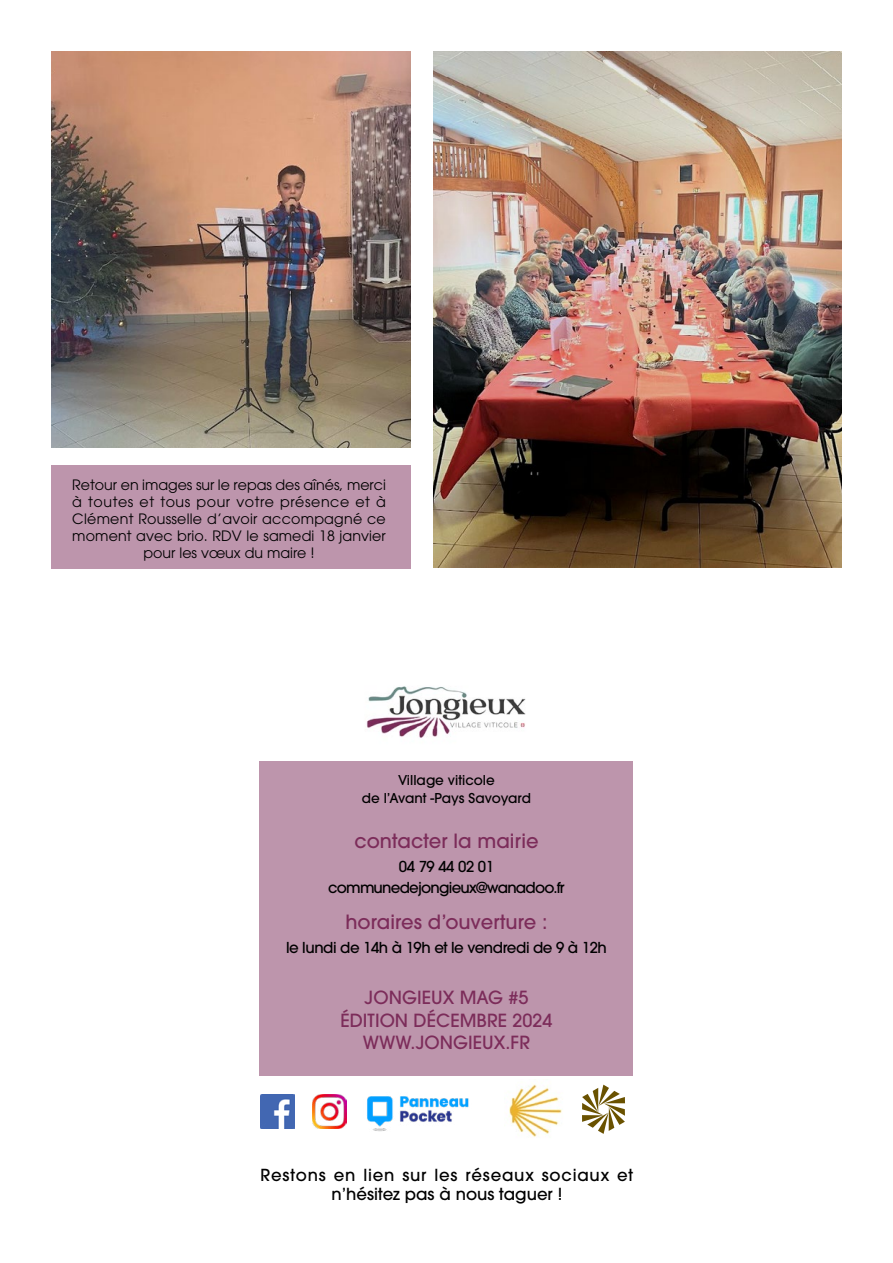
<style>
.page{position:relative;width:893px;height:1263px;background:#fff}
.page>*{position:absolute;margin:0;border:0;box-sizing:border-box;transform-origin:0 0}
.Titre{font:500 19.5px "ITC Avant Garde Pro";color:#7c2c5a}
.Titre-2{font:500 18px "ITC Avant Garde Pro";color:#7c2c5a}
.Paragraphe{font:500 16.5px/19.8px "ITC Avant Garde Pro";letter-spacing:.045em;color:#000;text-align:center}
.Titre-3{font:500 15px "ITC Avant Garde Pro";letter-spacing:-.035em;color:#000}
.Paragraphe-2{font:14.25px/17.1px "ITC Avant Garde Pro";letter-spacing:.01em;color:#000;text-align:center}
.Titre-4{font:500 13.5px "ITC Avant Garde Pro";color:#000}
</style>
<div class="page">
<div style="left:260px;top:761px;width:373px;height:314px;background:#bd95ac"></div>
<img style="left:339px;top:1075px;width:158px;height:57px">
<img style="left:260px;top:1094px;width:35px;height:35px">
<img style="left:312px;top:1094px;width:35px;height:35px">
<img style="left:366px;top:686px;width:160px;height:52px">
<img style="left:509px;top:1084px;width:53px;height:53px">
<svg style="left:582px;top:1085px;width:43px;height:49px"></svg>
<div style="left:51px;top:466px;width:360px;height:103px;background:#bd95ac"></div>
<img style="left:433px;top:52px;width:409px;height:515px">
<img style="left:51px;top:51px;width:360px;height:396px">
<p class="Paragraphe-2" style="left:72px;top:476px;width:315px">Retour en images sur le repas des aînés, merci à toutes et tous pour votre présence et à Clément Rousselle d’avoir accompagné ce moment avec brio. RDV le samedi 18 janvier pour les vœux du maire !</p>
<p class="Titre-4" style="left:398px;top:771px;width:98px">Village viticole</p>
<p class="Titre-4" style="left:362px;top:789px;width:171px">de l’Avant -Pays Savoyard</p>
<p class="Titre" style="left:354px;top:828px;width:186px">contacter la mairie</p>
<p class="Titre-3" style="left:399px;top:856px;width:97px">04 79 44 02 01</p>
<p class="Titre-3" style="left:328px;top:877px;width:238px">communedejongieux@wanadoo.fr</p>
<p class="Titre" style="left:345px;top:909px;width:204px">horaires d’ouverture :</p>
<p class="Titre-3" style="left:286px;top:937px;width:322px">le lundi de 14h à 19h et le vendredi de 9 à 12h</p>
<p class="Titre-2" style="left:365px;top:986px;width:165px">JONGIEUX MAG #5</p>
<p class="Titre-2" style="left:340px;top:1008px;width:214px">ÉDITION DÉCEMBRE 2024</p>
<p class="Titre-2" style="left:363px;top:1031px;width:169px">WWW.JONGIEUX.FR</p>
<p class="Paragraphe" style="left:260px;top:1164px;width:374px">Restons en lien sur les réseaux sociaux et n’hésitez pas à nous taguer !</p>
</div>
